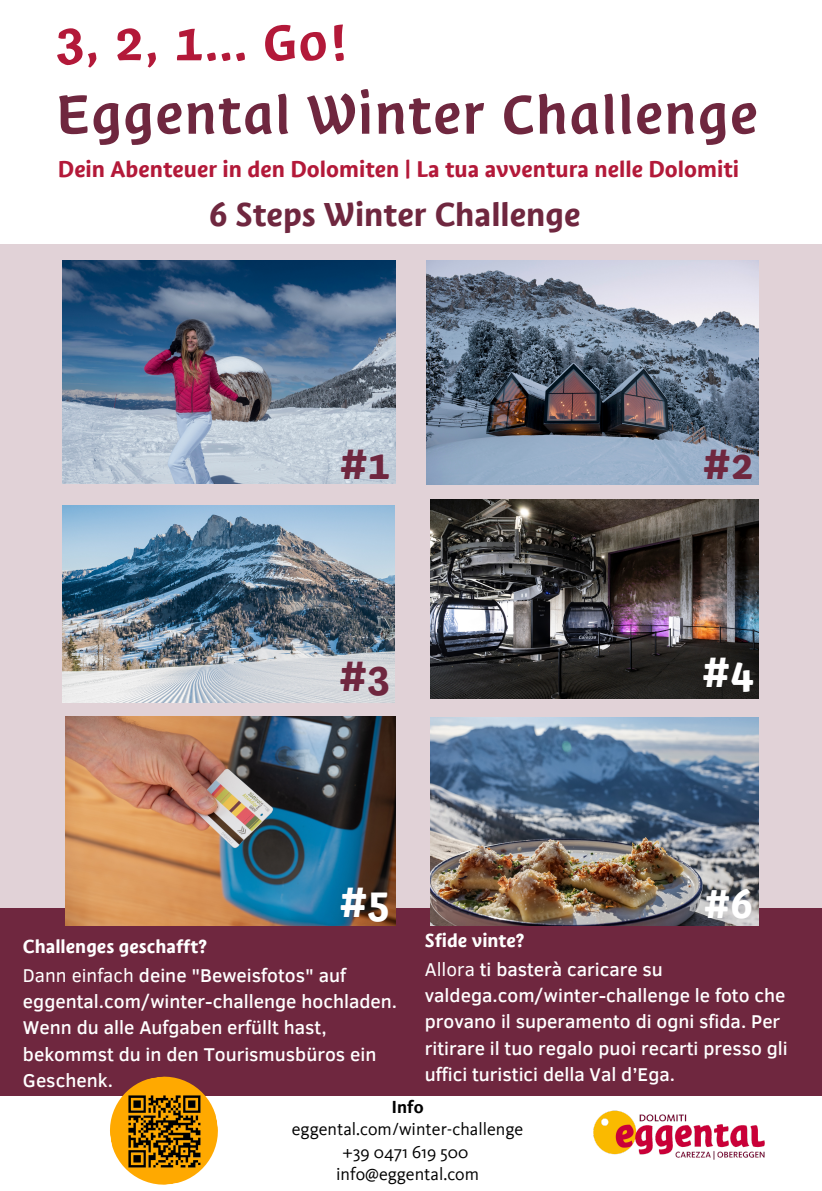
<style>
.page{position:relative;width:822px;height:1191px;background:#fff}
.page>*{position:absolute;margin:0;border:0;box-sizing:border-box;transform-origin:0 0}
.t1{font:63px "Suedtirol Pro";color:#6f273f}
.t2{font:58px "Suedtirol Pro";color:#b31939}
.t3{font:700 44.7px "Suedtirol Next TT";color:#6f273f}
.t4{font:700 44.7px "Suedtirol Next TT";color:#fff}
.t5{font:700 42.4px "Suedtirol Next TT";color:#fff}
.t6{font:700 35px "Suedtirol Next TT";color:#6f273f}
.t7{font:700 24px "Suedtirol Next TT";color:#b31939}
.t8{font:700 20px "Suedtirol Next TT";color:#fff}
.t9{font:500 19px/26.2px "Clear Sans";color:#fff}
.t10{font:18px "Kievit";color:#000}
.t11{font:700 18px "Kievit";color:#000}
.s1{font-weight:400}
</style>
<div class="page">
<div style="left:0;top:244px;width:822px;height:711px;background:#e1d2d7"></div>
<div style="left:0;top:908px;width:822px;height:187px;background:#6f273f"></div>
<svg style="left:106px;top:1076px;width:116px;height:109px"></svg>
<img style="left:572px;top:1095px;width:214px;height:65px">
<img style="left:62px;top:260px;width:333px;height:224px">
<img style="left:431px;top:499px;width:327px;height:199px">
<img style="left:431px;top:717px;width:327px;height:207px">
<img style="left:427px;top:260px;width:331px;height:224px">
<img style="left:65px;top:716px;width:330px;height:208px">
<img style="left:62px;top:505px;width:333px;height:197px">
<img style="left:128px;top:1095px;width:72px;height:72px">
<p class="t2" style="left:54px;top:9px;width:294px">3, 2, 1... Go!</p>
<p class="t1" style="left:56px;top:78px;width:704px">Eggental Winter Challenge</p>
<p class="t7" style="left:58px;top:155px;width:683px">Dein Abenteuer in den Dolomiten | La tua avventura nelle Dolomiti</p>
<p class="t6" style="left:209px;top:194px;width:373px">6 Steps Winter Challenge</p>
<p class="t3" style="left:340px;top:438px;width:51px">#1</p>
<p class="t3" style="left:703px;top:438px;width:52px">#2</p>
<p class="t3" style="left:339px;top:650px;width:53px">#3</p>
<p class="t4" style="left:702px;top:646px;width:53px">#4</p>
<p class="t4" style="left:340px;top:876px;width:52px">#5</p>
<p class="t5" style="left:704px;top:878px;width:50px">#6</p>
<p class="t8" style="left:23px;top:935px;width:186px">Challenges geschafft?</p>
<p class="t9" style="left:23px;top:960px;width:376px"><span class="s1">Dann einfach</span> deine "Beweisfotos" auf eggental.com/winter-challenge hochladen.<br>Wenn du alle Aufgaben erfüllt hast, bekommst du in den Tourismusbüros ein Geschenk.</p>
<p class="t8" style="left:425px;top:929px;width:101px">Sfide vinte?</p>
<p class="t9" style="left:425px;top:955px;width:365px"><span class="s1">Allora</span> ti basterà caricare su valdega.com/winter-challenge le foto che provano il superamento di ogni sfida. Per ritirare il tuo regalo puoi recarti presso gli uffici turistici della Val d’Ega.</p>
<p class="t11" style="left:391px;top:1097px;width:34px">Info</p>
<p class="t10" style="left:292px;top:1120px;width:233px">eggental.com/winter-challenge</p>
<p class="t10" style="left:343px;top:1142px;width:127px">+39 0471 619 500</p>
<p class="t10" style="left:336px;top:1165px;width:145px">info@eggental.com</p>
</div>
